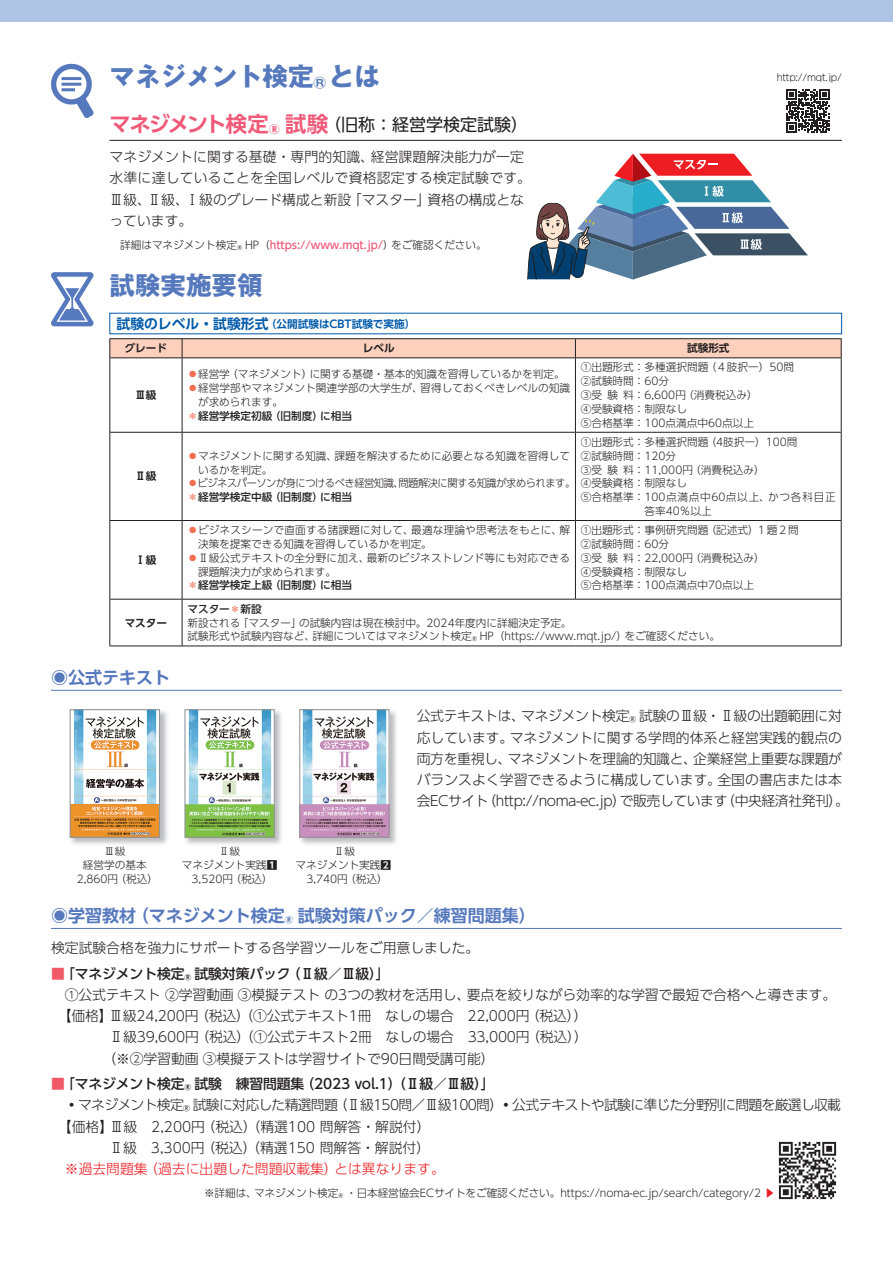
<style>
.page{position:relative;width:893px;height:1263px;background:#fff}
.page>*{position:absolute;margin:0;border:0;box-sizing:border-box;transform-origin:0 0}
.t1{font:700 25.5px "Gothic MB101 Pro";color:#5679bd}
.t2{font:700 16.95px "UD Shin Go Pro De";color:#5679bd}
.t3{font:16.95px "UD Shin Go Pro";color:#231f20}
.t4{font:300 13.8px/21.3px "UD Shin Go Pro";letter-spacing:-.01em;color:#231f20}
.t5{font:300 13.8px/21.3px "UD Shin Go Pro";letter-spacing:.01em;color:#231f20}
.t6{font:500 13.8px "UD Shin Go Pro";letter-spacing:-.01em;color:#231f20}
.t7{font:300 13.8px "UD Shin Go Pro";letter-spacing:-.05em;color:#231f20}
.t8{font:300 13.8px "UD Shin Go Pro";color:#ee1d23}
.t9{font:300 10.65px/13.8px "UD Shin Go Pro";color:#231f20}
.t10{font:300 10.65px/13.8px "UD Shin Go Pro";letter-spacing:-.04em;color:#231f20;scale:.96 1}
.t11{font:500 10.65px "UD Shin Go Pro";color:#231f20}
.t12{font:700 10.65px "UD Shin Go Pro De";color:#015aaa}
.t13{font:300 10.65px "UD Shin Go Pro";letter-spacing:.055em;color:#231f20}
.t14{font:700 10.65px "UD Shin Go Pro De";color:#231f20}
.t15{font:300 9.6px "UD Shin Go Pro";letter-spacing:-.02em;color:#231f20}
.s1{font-family:"UD Shin Go Pro De";font-weight:700;font-size:21.3px;color:#f05978}
.s2{font-weight:500;color:#f05978}
.s3{font-size:13.8px}
.s4{color:#f36f51}
.s5{font-weight:500;color:#f36f51}
.s6{font-weight:500}
.s7{font-weight:700}
.s8{font-family:"UD Shin Go Pro De";font-weight:700}
.s9{color:#f05a67}
.s10{color:#ee1d23}
</style>
<div class="page">
<div style="left:0;top:0;width:893px;height:21px;background:#adc4e5"></div>
<svg style="left:51px;top:272px;width:43px;height:54px"></svg>
<svg style="left:110px;top:358px;width:731px;height:288px"></svg>
<svg style="left:110px;top:521px;width:731px;height:78px"></svg>
<hr style="left:109px;top:338px;width:73px;height:1px;background:#231f20">
<hr style="left:182px;top:338px;width:393px;height:1px;background:#231f20">
<hr style="left:575px;top:338px;width:266px;height:1px;background:#231f20">
<div style="left:109px;top:339px;width:733px;height:19px;background:#fcd0bd"></div>
<hr style="left:109px;top:357px;width:73px;height:1px;background:#231f20">
<hr style="left:109px;top:358px;width:1px;height:74px;background:#231f20">
<hr style="left:182px;top:357px;width:393px;height:1px;background:#231f20">
<hr style="left:182px;top:358px;width:1px;height:74px;background:#231f20">
<hr style="left:575px;top:357px;width:266px;height:1px;background:#231f20">
<hr style="left:575px;top:358px;width:1px;height:74px;background:#231f20">
<hr style="left:841px;top:358px;width:1px;height:74px;background:#231f20">
<hr style="left:109px;top:432px;width:73px;height:1px;background:#231f20">
<hr style="left:109px;top:433px;width:1px;height:87px;background:#231f20">
<hr style="left:182px;top:432px;width:393px;height:1px;background:#231f20">
<hr style="left:182px;top:433px;width:1px;height:87px;background:#231f20">
<hr style="left:575px;top:432px;width:266px;height:1px;background:#231f20">
<hr style="left:575px;top:433px;width:1px;height:87px;background:#231f20">
<hr style="left:841px;top:433px;width:1px;height:87px;background:#231f20">
<hr style="left:109px;top:520px;width:73px;height:1px;background:#231f20">
<hr style="left:109px;top:521px;width:1px;height:78px;background:#231f20">
<hr style="left:182px;top:520px;width:393px;height:1px;background:#231f20">
<hr style="left:182px;top:521px;width:1px;height:78px;background:#231f20">
<hr style="left:575px;top:520px;width:266px;height:1px;background:#231f20">
<hr style="left:575px;top:521px;width:1px;height:78px;background:#231f20">
<hr style="left:841px;top:521px;width:1px;height:78px;background:#231f20">
<hr style="left:109px;top:599px;width:73px;height:1px;background:#231f20">
<hr style="left:109px;top:599px;width:1px;height:47px;background:#231f20">
<hr style="left:182px;top:599px;width:393px;height:1px;background:#231f20">
<hr style="left:182px;top:599px;width:1px;height:47px;background:#231f20">
<hr style="left:575px;top:599px;width:266px;height:1px;background:#231f20">
<hr style="left:841px;top:599px;width:1px;height:47px;background:#231f20">
<hr style="left:109px;top:646px;width:73px;height:1px;background:#231f20">
<hr style="left:182px;top:646px;width:393px;height:1px;background:#231f20">
<hr style="left:575px;top:646px;width:266px;height:1px;background:#231f20">
<hr style="left:51px;top:690px;width:791px;height:1px;background:#5679bd">
<img style="left:69px;top:709px;width:98px;height:135px">
<img style="left:72px;top:711px;width:86px;height:125px">
<div style="left:70px;top:709px;width:90px;height:129px;border:1px solid #939598"></div>
<img style="left:186px;top:711px;width:96px;height:133px">
<img style="left:186px;top:711px;width:87px;height:125px">
<div style="left:184px;top:709px;width:91px;height:129px;border:1px solid #939598"></div>
<img style="left:301px;top:711px;width:96px;height:133px">
<img style="left:301px;top:711px;width:87px;height:125px">
<div style="left:299px;top:709px;width:91px;height:129px;border:1px solid #939598"></div>
<hr style="left:51px;top:928px;width:791px;height:1px;background:#5679bd">
<img style="left:778px;top:1141px;width:59px;height:59px">
<svg style="left:51px;top:64px;width:43px;height:54px"></svg>
<svg style="left:786px;top:89px;width:43px;height:43px"></svg>
<hr style="left:109px;top:140px;width:733px;height:1px;background:#231f20">
<svg style="left:527px;top:154px;width:281px;height:126px"></svg>
<h1 class="t1" style="left:109px;top:55px;width:272px">マネジメント検定®とは</h1>
<p class="t15" style="left:777px;top:69px;width:67px">http://mqt.jp/</p>
<h2 class="t3" style="left:109px;top:111px;width:420px"><span class="s1">マネジメント検定®試験</span>（旧称：経営学検定試験）</h2>
<p class="t5" style="left:109px;top:146px;width:423px">マネジメントに関する基礎・専門的知識、経営課題解決能力が一定水準に達していることを全国レベルで資格認定する検定試験です。<br>Ⅲ級、Ⅱ級、Ⅰ級のグレード構成と新設「マスター」資格の構成となっています。</p>
<p class="t9" style="left:109px;top:237px;width:379px">　詳細はマネジメント検定®HP（<span class="s2">https://www.mqt.jp/</span>）をご確認ください。</p>
<h1 class="t1" style="left:109px;top:264px;width:155px">試験実施要領</h1>
<p class="t12" style="left:117px;top:315px;width:300px"><span class="s3">試験のレベル・試験形式</span>（公開試験はCBT試験で実施）</p>
<p class="t14" style="left:125px;top:340px;width:44px">グレード</p>
<p class="t14" style="left:363px;top:340px;width:33px">レベル</p>
<p class="t14" style="left:687px;top:340px;width:44px">試験形式</p>
<p class="t14" style="left:135px;top:386px;width:23px">Ⅲ級</p>
<p class="t9" style="left:581px;top:360px;width:215px">① 出題形式：多種選択問題（４肢択一）50問<br>②試験時間：60分<br>③ 受験料：6,600円（消費税込み）<br>④受験資格：制限なし<br>⑤合格基準：100点満点中60点以上</p>
<p class="t9" style="left:187px;top:367px;width:379px"><span class="s4">●</span> 経営学（マネジメント）に関する基礎・基本的知識を習得しているかを判定。</p>
<p class="t9" style="left:187px;top:381px;width:384px"><span class="s4">●</span> 経営学部やマネジメント関連学部の大学生が、習得しておくべきレベルの知識</p>
<p class="t9" style="left:198px;top:395px;width:87px">が求められます。</p>
<p class="t11" style="left:187px;top:407px;width:166px"><span class="s4">＊</span>経営学検定初級（旧制度）に相当</p>
<p class="t14" style="left:135px;top:468px;width:23px">Ⅱ級</p>
<p class="t14" style="left:135px;top:551px;width:23px">Ⅰ級</p>
<p class="t14" style="left:125px;top:614px;width:44px">マスター</p>
<h2 class="t2" style="left:51px;top:663px;width:121px">◉公式テキスト</h2>
<p class="t9" style="left:198px;top:448px;width:374px;text-indent:-11px"><span class="s4">●</span> マネジメントに関する知識、課題を解決するために必要となる知識を習得しているかを判定。</p>
<p class="t10" style="left:187px;top:476px;width:405px"><span class="s4">●</span>ビジネスパーソンが身につけるべき経営知識、問題解決に関する知識が求められます。<span class="s5">＊</span> <span class="s6">経営学検定中級（旧制度）に相当</span></p>
<p class="t9" style="left:198px;top:523px;width:374px;text-indent:-11px"><span class="s4">●</span> ビジネスシーンで直面する諸課題に対して、最適な理論や思考法をもとに、解決策を提案できる知識を習得しているかを判定。</p>
<p class="t9" style="left:187px;top:550px;width:384px"><span class="s4">●</span> Ⅱ級公式テキストの全分野に加え、最新のビジネストレンド等にも対応できる</p>
<p class="t9" style="left:198px;top:564px;width:140px">課題解決力が求められます。</p>
<p class="t11" style="left:187px;top:577px;width:166px"><span class="s4">＊</span>経営学検定上級（旧制度）に相当</p>
<p class="t9" style="left:581px;top:434px;width:218px">① 出題形式：多種選択問題（4肢択一）100問</p>
<p class="t9" style="left:581px;top:448px;width:97px">②試験時間：120分</p>
<p class="t9" style="left:581px;top:462px;width:185px">③ 受験料：11,000円（消費税込み）</p>
<p class="t9" style="left:581px;top:476px;width:108px">④受験資格：制限なし</p>
<p class="t13" style="left:581px;top:488px;width:257px">⑤合格基準： 100点満点中60点以上、かつ各科目正</p>
<p class="t9" style="left:644px;top:504px;width:69px">答率40％以上</p>
<p class="t9" style="left:581px;top:523px;width:219px">①出題形式：事例研究問題（記述式）１題２問<br>②試験時間：60分<br>③受験料：22,000円（消費税込み）<br>④受験資格：制限なし<br>⑤合格基準：100点満点中70点以上</p>
<p class="t9" style="left:187px;top:601px;width:534px"><span class="s6">マスター</span><span class="s5">＊</span><span class="s6">新設<br></span>新設される「マスター」の試験内容は現在検討中。2024年度内に詳細決定予定。<br>試験形式や試験内容など、詳細についてはマネジメント検定®HP（https://www.mqt.jp/）をご確認ください。</p>
<p class="t4" style="left:417px;top:705px;width:434px">公式テキストは、マネジメント検定®試験のⅢ級・Ⅱ級の出題範囲に対応しています。マネジメントに関する学問的体系と経営実践的観点の両方を重視し、マネジメントを理論的知識と、企業経営上重要な課題がバランスよく学習できるように構成しています。全国の書店または本会ECサイト（http://noma-ec.jp）で販売しています（中央経済社発刊）。</p>
<p class="t9" style="left:77px;top:844px;width:83px;text-align:center">Ⅲ級<br>経営学の基本<br>2,860円（税込）</p>
<p class="t9" style="left:182px;top:844px;width:97px;text-align:center">Ⅱ級<br>マネジメント実践<span class="s7">1<br></span>3,520円（税込）</p>
<p class="t9" style="left:334px;top:844px;width:23px">Ⅱ級</p>
<p class="t9" style="left:296px;top:858px;width:97px">マネジメント実践<span class="s8">2</span></p>
<p class="t9" style="left:306px;top:872px;width:83px">3,740円（税込）</p>
<h2 class="t2" style="left:51px;top:901px;width:486px">◉学習教材（マネジメント検定®試験対策パック／練習問題集）</h2>
<p class="t4" style="left:51px;top:937px;width:430px">検定試験合格を強力にサポートする各学習ツールをご用意しました。</p>
<p class="t6" style="left:51px;top:962px;width:340px"><span class="s9">■</span>「マネジメント検定®試験対策パック（Ⅱ級／Ⅲ級）」</p>
<p class="t4" style="left:65px;top:983px;width:773px">①公式テキスト ②学習動画 ③模擬テスト の3つの教材を活用し、要点を絞りながら効率的な学習で最短で合格へと導きます。</p>
<p class="t4" style="left:58px;top:1005px;width:531px">【価格】Ⅲ級24,200円（税込）（①公式テキスト1冊　なしの場合　22,000円（税込））</p>
<p class="t4" style="left:109px;top:1026px;width:480px">Ⅱ級39,600円（税込）（①公式テキスト2冊　なしの場合　33,000円（税込））</p>
<p class="t4" style="left:103px;top:1047px;width:393px">（※②学習動画 ③模擬テストは学習サイトで90日間受講可能）</p>
<p class="t6" style="left:51px;top:1073px;width:445px"><span class="s9">■</span>「マネジメント検定®試験　練習問題集（2023 vol.1）（Ⅱ級／Ⅲ級）」</p>
<p class="t7" style="left:51px;top:1094px;width:792px">　・マネジメント検定®試験に対応した精選問題（Ⅱ級150問／Ⅲ級100問）・公式テキストや試験に準じた分野別に問題を厳選し収載</p>
<p class="t4" style="left:58px;top:1115px;width:374px">【価格】Ⅲ級　2,200円（税込）（精選100 問解答・解説付）</p>
<p class="t4" style="left:109px;top:1136px;width:322px">Ⅱ級　3,300円（税込）（精選150 問解答・解説付）</p>
<p class="t8" style="left:65px;top:1158px;width:382px">※過去問題集（過去に出題した問題収載集）とは異なります。</p>
<p class="t9" style="left:204px;top:1185px;width:573px">※詳細は、マネジメント検定®・日本経営協会ECサイトをご確認ください。https://noma-ec.jp/search/category/2 <span class="s10">▶</span></p>
</div>
